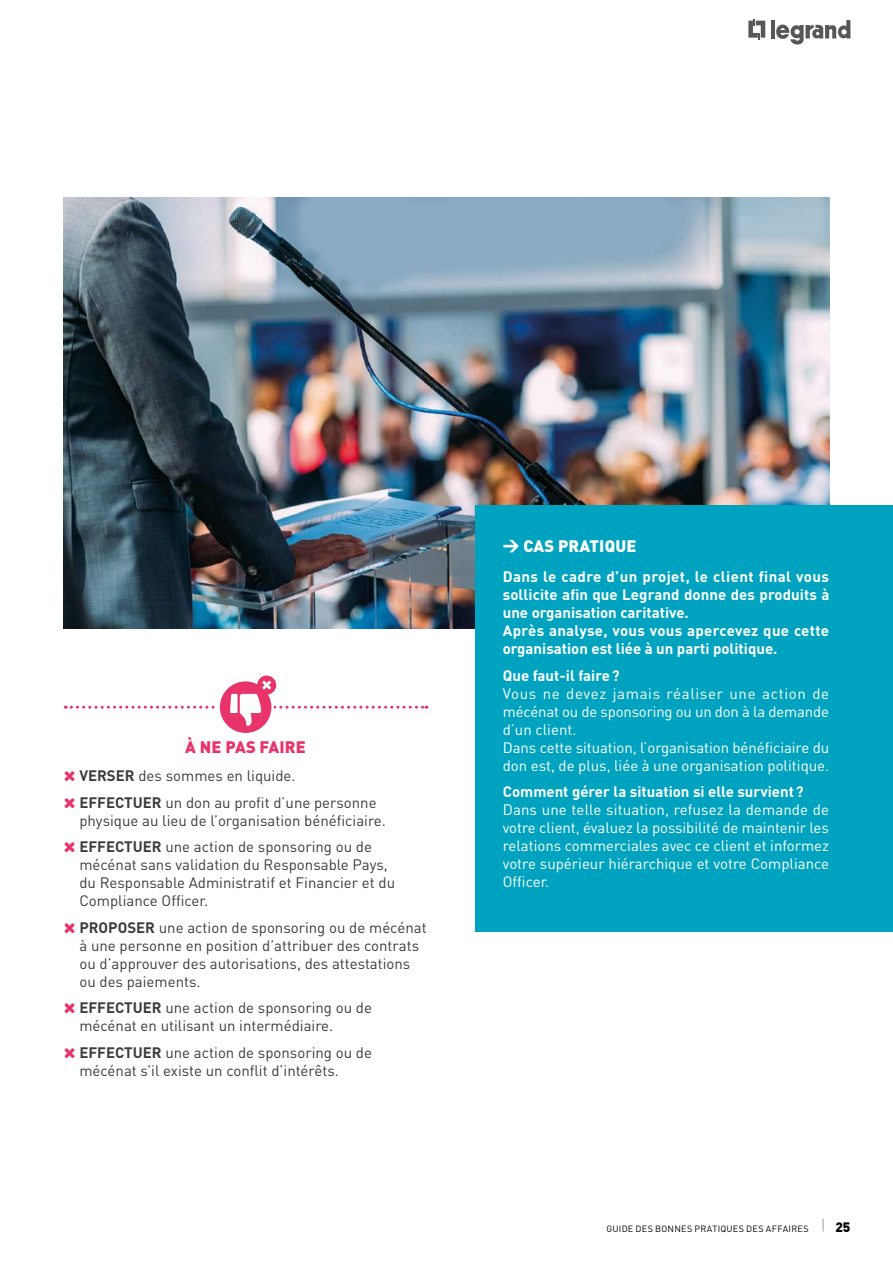
<style>
.page{position:relative;width:893px;height:1263px;background:#fff}
.page>*{position:absolute;margin:0;border:0;box-sizing:border-box;transform-origin:0 0}
.t1{font:900 16.5px "DIN Pro";letter-spacing:.01em;color:#fff}
.t2{font:900 16.5px "DIN Pro";letter-spacing:.01em;color:#e8336b}
.t3{font:15px/18px "DIN Pro";color:#3c3c3b}
.t4{font:15px/18px "DIN Pro";color:#fff}
.t5{font:700 15px/18px "DIN Pro";color:#fff}
.t6{font:900 13.5px "DIN Pro";color:#000}
.t7{font:9px "DIN Pro";letter-spacing:.03em;color:#000}
.s1{font-weight:700}
</style>
<div class="page">
<svg style="left:748px;top:19px;width:17px;height:20px"></svg>
<hr style="left:771px;top:20px;width:4px;height:18px;background:#575756">
<svg style="left:776px;top:20px;width:74px;height:25px"></svg>
<svg style="left:823px;top:1219px;width:1px;height:12px"></svg>
<svg style="left:257px;top:675px;width:19px;height:20px"></svg>
<svg style="left:65px;top:681px;width:362px;height:52px"></svg>
<img style="left:64px;top:198px;width:765px;height:430px">
<div style="left:476px;top:505px;width:417px;height:426px;background:#00a3bf"></div>
<p class="t2" style="left:185px;top:735px;width:122px">À NE PAS FAIRE</p>
<p class="t3" style="left:79px;top:762px;width:299px;line-height:26.5px"><span class="s1">VERSER</span> des sommes en liquide.<br><span class="s1">EFFECTUER</span> un don au profit d’une personne</p>
<p class="t3" style="left:79px;top:806px;width:308px;line-height:26.5px">physique au lieu de l’organisation bénéficiaire.<br><span class="s1">EFFECTUER</span> une action de sponsoring ou de</p>
<p class="t3" style="left:79px;top:855px;width:317px">mécénat sans validation du Responsable Pays, du Responsable Administratif et Financier et du<br>Compliance Officer.</p>
<p class="t3" style="left:79px;top:918px;width:349px"><span class="s1">PROPOSER</span> une action de sponsoring ou de mécénat à une personne en position d’attribuer des contrats ou d’approuver des autorisations, des attestations ou des paiements.</p>
<p class="t3" style="left:79px;top:998px;width:294px"><span class="s1">EFFECTUER</span> une action de sponsoring ou de mécénat en utilisant un intermédiaire.</p>
<p class="t3" style="left:79px;top:1043px;width:294px"><span class="s1">EFFECTUER</span> une action de sponsoring ou de mécénat s’il existe un conflit d’intérêts.</p>
<p class="t1" style="left:503px;top:534px;width:135px">→ CAS PRATIQUE</p>
<p class="t5" style="left:503px;top:567px;width:328px">Dans le cadre d’un projet, le client final vous sollicite afin que Legrand donne des produits à une organisation caritative.<br>Après analyse, vous vous apercevez que cette organisation est liée à un parti politique.</p>
<p class="t5" style="left:503px;top:666px;width:118px">Que faut-il faire?</p>
<p class="t4" style="left:503px;top:684px;width:328px">Vous ne devez jamais réaliser une action de mécénat ou de sponsoring ou un don à la demande d’un client.<br>Dans cette situation, l’organisation bénéficiaire du don est, de plus, liée à une organisation politique.</p>
<p class="t5" style="left:503px;top:782px;width:302px">Comment gérer la situation si elle survient?</p>
<p class="t4" style="left:503px;top:800px;width:328px;text-align:justify">Dans une telle situation, refusez la demande de votre client, évaluez la possibilité de maintenir les relations commerciales avec ce client et informez votre supérieur hiérarchique et votre Compliance Officer.</p>
<p class="t7" style="left:606px;top:1222px;width:204px">GUIDE DES BONNES PRATIQUES DES AFFAIRES</p>
<p class="t6" style="left:835px;top:1217px;width:17px">25</p>
</div>
